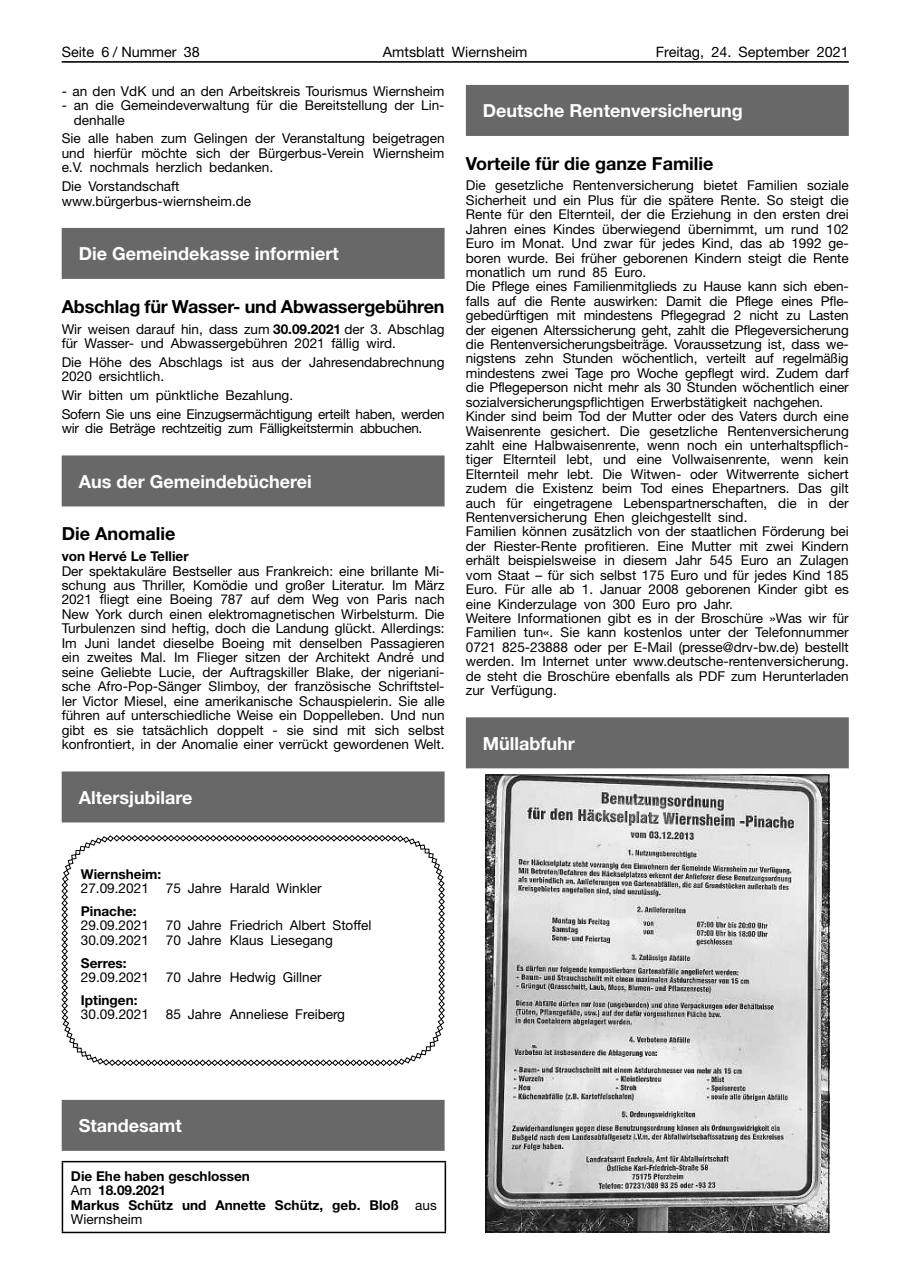
<style>
.page{position:relative;width:902px;height:1280px;background:#fff}
.page>*{position:absolute;margin:0;border:0;box-sizing:border-box;transform-origin:0 0}
.t1{font:700 18px "Helvetica Neue";color:#fff}
.t2{font:700 18px "Helvetica Neue";letter-spacing:-.01em;color:#000}
.t3{font:14.4px "Helvetica Neue";color:#000}
.t4{font:13.65px/14.4px "Helvetica Neue";color:#000}
.t5{font:13.65px/18.8px "Helvetica Neue";letter-spacing:-.02em;color:#000}
.t6{font:700 13.65px/14.4px "Helvetica Neue";color:#000}
.s1{font-weight:700}
.s2{font-weight:400}
</style>
<div class="page">
<hr style="left:62px;top:61px;width:786px;height:2px;background:#000">
<div style="left:62px;top:228px;width:382px;height:51px;background:#676867"></div>
<div style="left:62px;top:455px;width:382px;height:51px;background:#676867"></div>
<div style="left:62px;top:771px;width:382px;height:51px;background:#676867"></div>
<div style="left:62px;top:1100px;width:382px;height:51px;background:#676867"></div>
<svg style="left:61px;top:835px;width:384px;height:231px"></svg>
<hr style="left:62px;top:1161px;width:384px;height:1px;background:#000">
<hr style="left:62px;top:1162px;width:1px;height:70px;background:#000">
<hr style="left:444px;top:1162px;width:2px;height:70px;background:#000">
<hr style="left:62px;top:1232px;width:384px;height:1px;background:#000">
<div style="left:466px;top:85px;width:382px;height:51px;background:#676867"></div>
<div style="left:466px;top:717px;width:382px;height:51px;background:#676867"></div>
<img style="left:487px;top:777px;width:339px;height:453px">
<div style="left:485px;top:775px;width:343px;height:457px;border:1px solid #000"></div>
<p class="t3" style="left:62px;top:43px;width:140px">Seite 6 / Nummer 38</p>
<p class="t3" style="left:383px;top:43px;width:146px">Amtsblatt Wiernsheim</p>
<p class="t3" style="left:656px;top:43px;width:194px">Freitag, 24. September 2021</p>
<p class="t4" style="left:62px;top:84px;width:384px">- an den VdK und an den Arbeitskreis Tourismus Wiernsheim</p>
<p class="t4" style="left:74px;top:98px;width:372px;text-indent:-12px">- an die Gemeindeverwaltung für die Bereitstellung der Lin&shy;denhalle</p>
<p class="t4" style="left:62px;top:131px;width:384px;text-align:justify">Sie alle haben zum Gelingen der Veranstaltung beigetragen und hierfür möchte sich der Bürgerbus-Verein Wiernsheim e.V. nochmals herzlich bedanken.</p>
<p class="t4" style="left:62px;top:179px;width:191px">Die Vorstandschaft www.bürgerbus-wiernsheim.de</p>
<h1 class="t1" style="left:79px;top:243px;width:261px">Die Gemeindekasse informiert</h1>
<h1 class="t2" style="left:62px;top:295px;width:384px">Abschlag für Wasser- und Abwassergebühren</h1>
<p class="t4" style="left:62px;top:321px;width:384px">Wir weisen darauf hin, dass zum <span class="s1">30.09.2021</span> der 3. Abschlag für Wasser- und Abwassergebühren 2021 fällig wird.</p>
<p class="t4" style="left:62px;top:354px;width:384px">Die Höhe des Abschlags ist aus der Jahresendabrechnung<br>2020 ersichtlich.</p>
<p class="t5" style="left:62px;top:385px;width:384px">Wir bitten um pünktliche Bezahlung.<br>Sofern Sie uns eine Einzugsermächtigung erteilt haben, werden</p>
<p class="t5" style="left:62px;top:419px;width:362px">wir die Beträge rechtzeitig zum Fälligkeitstermin abbuchen.</p>
<h1 class="t1" style="left:79px;top:470px;width:234px">Aus der Gemeindebücherei</h1>
<h1 class="t2" style="left:62px;top:523px;width:115px">Die Anomalie</h1>
<p class="t6" style="left:62px;top:549px;width:128px">von Hervé Le Tellier</p>
<p class="t4" style="left:62px;top:563px;width:384px;text-align:justify">Der spektakuläre Bestseller aus Frankreich: eine brillante Mi&shy;schung aus Thriller, Komödie und großer Literatur. Im März 2021 fliegt eine Boeing 787 auf dem Weg von Paris nach New York durch einen elektromagnetischen Wirbelsturm. Die Turbulenzen sind heftig, doch die Landung glückt. Allerdings:<br>Im Juni landet dieselbe Boeing mit denselben Passagieren ein zweites Mal. Im Flieger sitzen der Architekt André und seine Geliebte Lucie, der Auftragskiller Blake, der nigeriani&shy;sche Afro-Pop-Sänger Slimboy, der französische Schriftstel&shy;ler Victor Miesel, eine amerikanische Schauspielerin. Sie alle führen auf unterschiedliche Weise ein Doppelleben. Und nun gibt es sie tatsächlich doppelt - sie sind mit sich selbst konfrontiert, in der Anomalie einer verrückt gewordenen Welt.</p>
<h1 class="t1" style="left:79px;top:786px;width:115px">Altersjubilare</h1>
<h1 class="t1" style="left:483px;top:100px;width:261px">Deutsche Rentenversicherung</h1>
<h1 class="t2" style="left:466px;top:152px;width:249px">Vorteile für die ganze Familie</h1>
<p class="t4" style="left:466px;top:178px;width:384px">Die gesetzliche Rentenversicherung bietet Familien soziale Sicherheit und ein Plus für die spätere Rente. So steigt die Rente für den Elternteil, der die Erziehung in den ersten drei Jahren eines Kindes überwiegend übernimmt, um rund 102<br>Euro im Monat. Und zwar für jedes Kind, das ab 1992 ge&shy;boren wurde. Bei früher geborenen Kindern steigt die Rente monatlich um rund 85 Euro.<br>Die Pflege eines Familienmitglieds zu Hause kann sich eben&shy;falls auf die Rente auswirken: Damit die Pflege eines Pfle&shy;gebedürftigen mit mindestens Pflegegrad 2 nicht zu Lasten der eigenen Alterssicherung geht, zahlt die Pflegeversicherung die Rentenversicherungsbeiträge. Voraussetzung ist, dass we&shy;nigstens zehn Stunden wöchentlich, verteilt auf regelmäßig mindestens zwei Tage pro Woche gepflegt wird. Zudem darf die Pflegeperson nicht mehr als 30 Stunden wöchentlich einer sozialversicherungspflichtigen Erwerbstätigkeit nachgehen.<br>Kinder sind beim Tod der Mutter oder des Vaters durch eine Waisenrente gesichert. Die gesetzliche Rentenversicherung zahlt eine Halbwaisenrente, wenn noch ein unterhaltspflich&shy;tiger Elternteil lebt, und eine Vollwaisenrente, wenn kein Elternteil mehr lebt. Die Witwen- oder Witwerrente sichert zudem die Existenz beim Tod eines Ehepartners. Das gilt auch für eingetragene Lebenspartnerschaften, die in der Rentenversicherung Ehen gleichgestellt sind.<br>Familien können zusätzlich von der staatlichen Förderung bei der Riester-Rente profitieren. Eine Mutter mit zwei Kindern erhält beispielsweise in diesem Jahr 545 Euro an Zulagen vom Staat – für sich selbst 175 Euro und für jedes Kind 185<br>Euro. Für alle ab 1. Januar 2008 geborenen Kinder gibt es eine Kinderzulage von 300 Euro pro Jahr.<br>Weitere Informationen gibt es in der Broschüre »Was wir für Familien tun«. Sie kann kostenlos unter der Telefonnummer 0721 825-23888 oder per E-Mail (presse@drv-bw.de) bestellt werden. Im Internet unter www.deutsche-rentenversicherung. de steht die Broschüre ebenfalls als PDF zum Herunterladen zur Verfügung.</p>
<h1 class="t1" style="left:483px;top:732px;width:93px">Müllabfuhr</h1>
<p class="t6" style="left:81px;top:866px;width:82px">Wiernsheim:</p>
<p class="t4" style="left:81px;top:881px;width:70px">27.09.2021</p>
<p class="t4" style="left:166px;top:881px;width:157px">75 Jahre Harald Winkler</p>
<p class="t6" style="left:81px;top:903px;width:57px">Pinache:</p>
<p class="t4" style="left:81px;top:918px;width:70px">29.09.2021</p>
<p class="t4" style="left:166px;top:918px;width:207px">70 Jahre Friedrich Albert Stoffel</p>
<p class="t4" style="left:81px;top:932px;width:70px">30.09.2021</p>
<p class="t4" style="left:166px;top:932px;width:168px">70 Jahre Klaus Liesegang</p>
<p class="t6" style="left:81px;top:955px;width:47px">Serres:</p>
<p class="t4" style="left:81px;top:970px;width:70px">29.09.2021</p>
<p class="t4" style="left:166px;top:970px;width:157px">70 Jahre Hedwig Gillner</p>
<p class="t6" style="left:81px;top:992px;width:58px">Iptingen:</p>
<p class="t4" style="left:81px;top:1007px;width:70px">30.09.2021</p>
<p class="t4" style="left:166px;top:1007px;width:180px">85 Jahre Anneliese Freiberg</p>
<h1 class="t1" style="left:79px;top:1114px;width:104px">Standesamt</h1>
<p class="t6" style="left:71px;top:1168px;width:367px">Die Ehe haben geschlossen<br><span class="s2">Am</span> 18.09.2021<br>Markus Schütz und Annette Schütz, geb. Bloß <span class="s2">aus<br>Wiernsheim</span></p>
</div>
